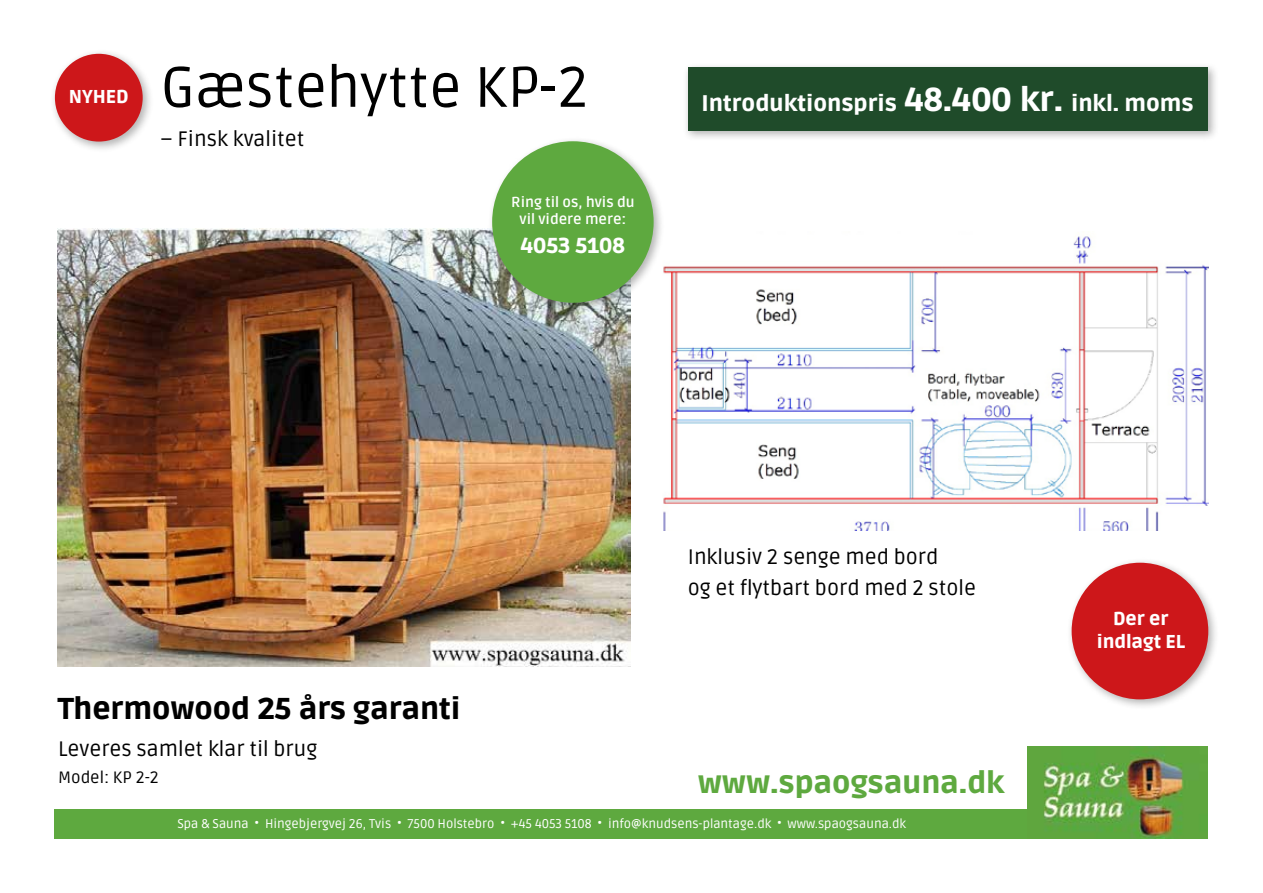
<style>
.page{position:relative;width:1263px;height:893px;background:#fff}
.page>*{position:absolute;margin:0;border:0;box-sizing:border-box;transform-origin:0 0}
.t1{font:57px "Ruda";color:#000}
.t2{font:900 30px "Ruda";color:#000}
.t3{font:900 30px "Ruda";color:#5ea93f}
.t4{font:900 22.5px "Ruda";color:#fff}
.t5{font:900 21.6px "Ruda";color:#fff}
.t6{font:21px/31.5px "Ruda";color:#000}
.t7{font:900 18.6px/22.8px "Ruda";color:#fff;text-align:center}
.t8{font:16.5px "Ruda";color:#000}
.t9{font:700 14.4px/17.2px "Ruda";color:#fff;text-align:center}
.t10{font:12.75px "Ruda";color:#fff}
.s1{font-size:33px}
</style>
<div class="page">
<img style="left:663px;top:236px;width:546px;height:294px">
<img style="left:58px;top:228px;width:573px;height:439px">
<div style="left:54px;top:809px;width:1154px;height:30px;background:#5ea93f"></div>
<div style="left:683px;top:62px;width:536px;height:80px;background:#000;opacity:.3"></div>
<div style="left:688px;top:67px;width:520px;height:63px;background:#1f4b2a"></div>
<div style="left:50px;top:49px;width:104px;height:104px;background:#000;opacity:.3"></div>
<div style="left:55px;top:54px;width:88px;height:88px;background:#cd171a;border-radius:50%"></div>
<div style="left:1066px;top:557px;width:153px;height:153px;background:#000;opacity:.3"></div>
<div style="left:1071px;top:563px;width:137px;height:136px;background:#cd171a;border-radius:50%"></div>
<img style="left:1027px;top:746px;width:181px;height:93px">
<div style="left:487px;top:136px;width:178px;height:178px;background:#000;opacity:.3"></div>
<div style="left:492px;top:141px;width:162px;height:162px;background:#5ea93f;border-radius:50%"></div>
<h3 class="t7" style="left:69px;top:86px;width:61px">NYHED</h3>
<h1 class="t1" style="left:161px;top:56px;width:429px">Gæstehytte KP-2</h1>
<h3 class="t6" style="left:161px;top:123px;width:145px">– Finsk kvalitet</h3>
<p class="t9" style="left:511px;top:194px;width:125px">Ring til os, hvis du vil videre mere:</p>
<h3 class="t5" style="left:521px;top:233px;width:106px">4053 5108</h3>
<h3 class="t4" style="left:701px;top:90px;width:494px">Introduktionspris <span class="s1">48.400 kr.</span> inkl. moms</h3>
<h2 class="t2" style="left:58px;top:691px;width:404px">Thermowood 25 års garanti</h2>
<h3 class="t6" style="left:58px;top:733px;width:261px">Leveres samlet klar til brug</h3>
<p class="t8" style="left:58px;top:768px;width:102px">Model: KP 2-2</p>
<h3 class="t6" style="left:688px;top:541px;width:290px">Inklusiv 2 senge med bord<br>og et flytbart bord med 2 stole</h3>
<h2 class="t3" style="left:698px;top:765px;width:308px">www.spaogsauna.dk</h2>
<h3 class="t7" style="left:1097px;top:608px;width:90px">Der er indlagt EL</h3>
<p class="t10" style="left:177px;top:816px;width:730px">Spa &amp; Sauna • Hingebjergvej 26, Tvis • 7500 Holstebro • +45 4053 5108 • info@knudsens-plantage.dk • www.spaogsauna.dk</p>
</div>
